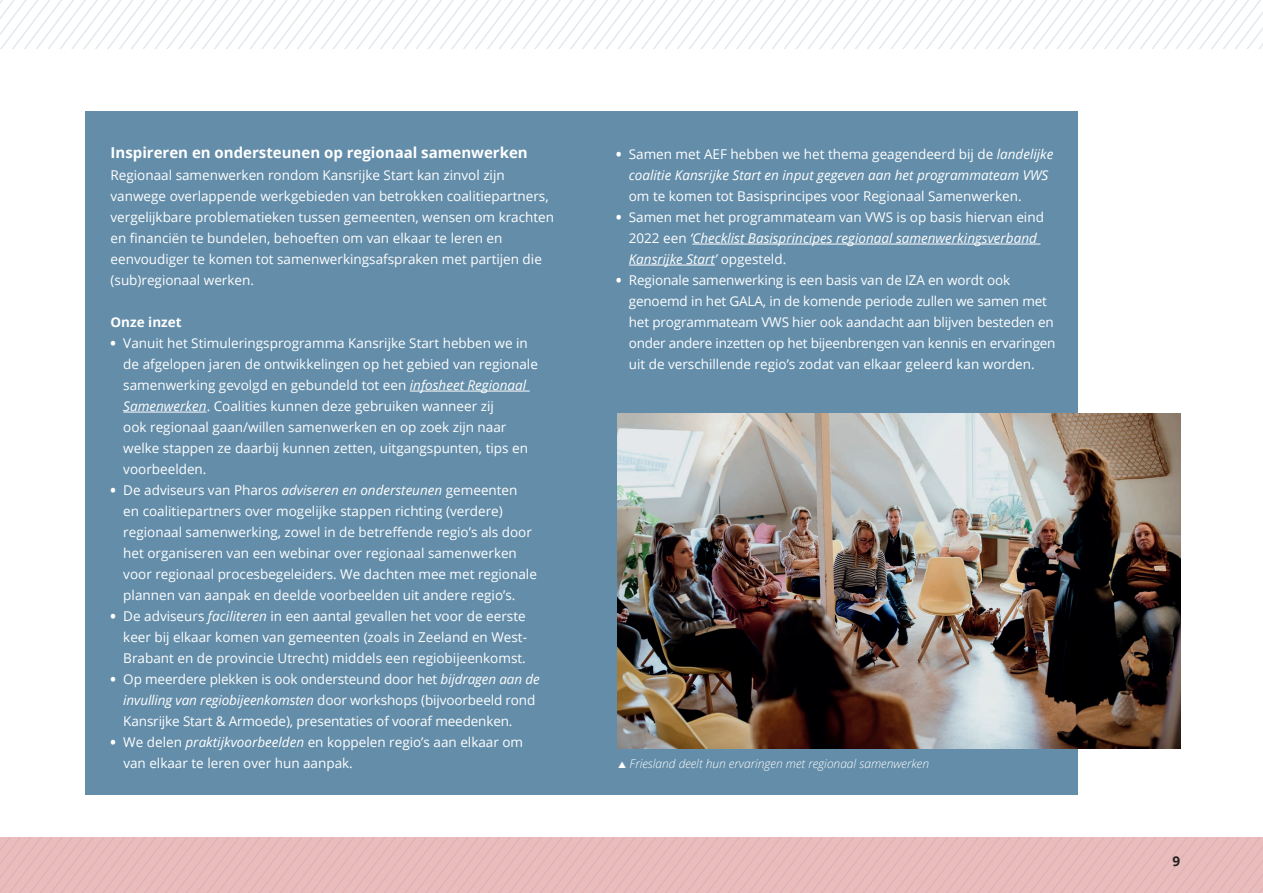
<style>
.page{position:relative;width:1263px;height:893px;background:#fff}
.page>*{position:absolute;margin:0;border:0;box-sizing:border-box;transform-origin:0 0}
.t1{font:700 15px "Open Sans";color:#fff}
.t2{font:13.5px/21px "Open Sans";color:#fff}
.t3{font:italic 13.5px/21px "Open Sans";color:#fff;text-align:center}
.t4{font:700 13.5px "Open Sans";color:#fff}
.t5{font:700 13.5px "Open Sans";color:#231f20}
.t6{font:italic 300 12px "Open Sans";color:#fff}
.s1{font-weight:800}
.s2{font-style:italic}
.s3{font-weight:800;font-style:normal}
.s4{font-style:normal}
</style>
<div class="page">
<svg style="left:0;top:838px;width:1263px;height:55px;background:#e7babb"></svg>
<svg style="left:0;top:0;width:1263px;height:49px"></svg>
<div style="left:85px;top:112px;width:993px;height:683px;background:#638da9"></div>
<hr style="left:410px;top:391px;width:120px;height:1px;background:#fff">
<hr style="left:123px;top:412px;width:84px;height:1px;background:#fff">
<hr style="left:692px;top:244px;width:348px;height:1px;background:#fff">
<hr style="left:629px;top:265px;width:86px;height:1px;background:#fff">
<img style="left:618px;top:414px;width:562px;height:334px">
<p class="t1" style="left:111px;top:141px;width:419px">Inspireren en ondersteunen op regionaal samenwerken</p>
<p class="t2" style="left:111px;top:164px;width:445px">Regionaal samenwerken rondom Kansrijke Start kan zinvol zijn vanwege overlappende werkgebieden van betrokken coalitiepartners, vergelijkbare problematieken tussen gemeenten, wensen om krachten en financiën te bundelen, behoeften om van elkaar te leren en eenvoudiger te komen tot samenwerkingsafspraken met partijen die (sub)regionaal werken.</p>
<p class="t4" style="left:111px;top:313px;width:73px">Onze inzet</p>
<p class="t2" style="left:123px;top:332px;width:416px;text-indent:-13px"><span class="s1">•</span> Vanuit het Stimuleringsprogramma Kansrijke Start hebben we in de afgelopen jaren de ontwikkelingen op het gebied van regionale samenwerking gevolgd en gebundeld tot een <span class="s2">infosheet Regionaal Samenwerken</span>. Coalities kunnen deze gebruiken wanneer zij<br>ook regionaal gaan/willen samenwerken en op zoek zijn naar welke stappen ze daarbij kunnen zetten, uitgangspunten, tips en voorbeelden.</p>
<p class="t2" style="left:123px;top:479px;width:415px;text-indent:-13px"><span class="s1">•</span> De adviseurs van Pharos <span class="s2">adviseren en ondersteunen</span> gemeenten<br>en coalitiepartners over mogelijke stappen richting (verdere) regionaal samenwerking, zowel in de betreffende regio’s als door het organiseren van een webinar over regionaal samenwerken voor regionaal procesbegeleiders. We dachten mee met regionale plannen van aanpak en deelde voorbeelden uit andere regio’s.</p>
<p class="t2" style="left:123px;top:605px;width:405px;text-align:justify;text-indent:-13px"><span class="s1">•</span> De adviseurs <span class="s2">faciliteren</span> in een aantal gevallen het voor de eerste keer bij elkaar komen van gemeenten (zoals in Zeeland en West-Brabant en de provincie Utrecht) middels een regiobijeenkomst.</p>
<p class="t2" style="left:123px;top:668px;width:418px;text-indent:-13px"><span class="s1">•</span> Op meerdere plekken is ook ondersteund door het <span class="s2">bijdragen aan de invulling van regiobijeenkomsten</span> door workshops (bijvoorbeeld rond<br>Kansrijke Start &amp; Armoede), presentaties of vooraf meedenken.</p>
<p class="t2" style="left:123px;top:731px;width:401px;text-indent:-13px"><span class="s1">•</span> We delen <span class="s2">praktijkvoorbeelden</span> en koppelen regio’s aan elkaar om van elkaar te leren over hun aanpak.</p>
<p class="t3" style="left:616px;top:143px;width:439px"><span class="s3">•</span> <span class="s4">Samen met AEF hebben we het thema geagendeerd bij de</span> landelijke coalitie Kansrijke Start en input gegeven aan het programmateam VWS</p>
<p class="t2" style="left:629px;top:185px;width:394px">om te komen tot Basisprincipes voor Regionaal Samenwerken.</p>
<p class="t3" style="left:629px;top:206px;width:417px;text-align:left;text-indent:-13px"><span class="s3">•</span> <span class="s4">Samen met het programmateam van VWS is op basis hiervan eind<br>2022 een</span> ‘Checklist Basisprincipes regionaal samenwerkingsverband<br>Kansrijke Start’ <span class="s4">opgesteld.</span></p>
<p class="t2" style="left:629px;top:269px;width:428px;text-indent:-13px"><span class="s1">•</span> Regionale samenwerking is een basis van de IZA en wordt ook genoemd in het GALA, in de komende periode zullen we samen met het programmateam VWS hier ook aandacht aan blijven besteden en onder andere inzetten op het bijeenbrengen van kennis en ervaringen uit de verschillende regio’s zodat van elkaar geleerd kan worden.</p>
<p class="t6" style="left:630px;top:755px;width:301px">Friesland deelt hun ervaringen met regionaal samenwerken</p>
<p class="t5" style="left:1172px;top:852px;width:9px">9</p>
</div>
